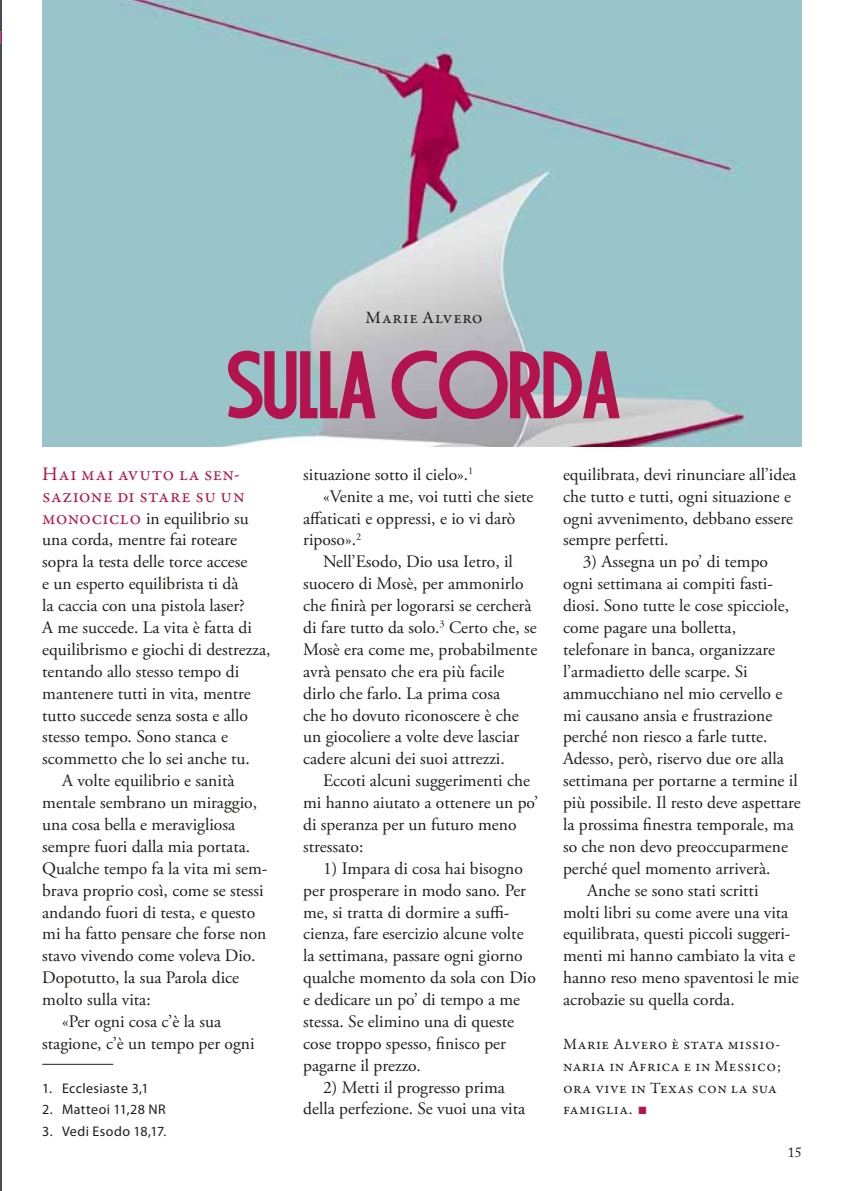
<style>
.page{position:relative;width:844px;height:1191px;background:#fff}
.page>*{position:absolute;margin:0;border:0;box-sizing:border-box;transform-origin:0 0}
.t1{font:80.5px "Gainsborough";color:#b4144d}
.t2{font:19.25px/21.9px "Garamond Premr Pro";letter-spacing:.03em;color:#b4144d}
.t3{font:17.5px/21.9px "Adobe Garamond Pro";color:#1d1d1b}
.t4{font:17.5px "Garamond Premr Pro";letter-spacing:.05em;color:#1d1d1b}
.t5{font:15.75px/21.9px "Garamond Premr Pro";letter-spacing:.03em;color:#1d1d1b}
.t6{font:14px "Myriad Pro";letter-spacing:.025em;color:#1d1d1b}
.t7{font:14px "Adobe Caslon Pro";color:#1d1d1b}
.s1{font-family:"Garamond Premr Pro";font-size:19.25px;color:#b4144d}
.s2{font-family:"Arial";color:#b4144d}
</style>
<div class="page">
<hr style="left:0;top:0;width:2px;height:1191px;background:#454d5b">
<img style="left:42px;top:0;width:759px;height:446px">
<img style="left:0;top:31px;width:1px;height:13px">
<hr style="left:42px;top:1063px;width:71px;height:1px;background:#1d1d1b">
<p class="t4" style="left:365px;top:307px;width:119px">Marie Alvero</p>
<h1 class="t1" style="left:228px;top:337px;width:393px">SULLA CORDA</h1>
<p class="t2" style="left:42px;top:463px;width:204px">Hai mai avuto la sen&shy;sazione di stare su un</p>
<p class="t3" style="left:42px;top:508px;width:208px"><span class="s1">monociclo</span> in equilibrio su</p>
<p class="t3" style="left:42px;top:529px;width:196px">una corda, mentre fai roteare</p>
<p class="t3" style="left:42px;top:551px;width:207px">sopra la testa delle torce accese</p>
<p class="t3" style="left:42px;top:573px;width:198px">e un esperto equilibrista ti dà</p>
<p class="t3" style="left:42px;top:595px;width:204px">la caccia con una pistola laser?</p>
<p class="t3" style="left:42px;top:617px;width:211px">A me succede. La vita è fatta di</p>
<p class="t3" style="left:42px;top:639px;width:230px">equilibrismo e giochi di destrezza,</p>
<p class="t3" style="left:42px;top:661px;width:198px">tentando allo stesso tempo di</p>
<p class="t3" style="left:42px;top:683px;width:210px">mantenere tutti in vita, mentre</p>
<p class="t3" style="left:42px;top:704px;width:207px">tutto succede senza sosta e allo</p>
<p class="t3" style="left:42px;top:726px;width:187px">stesso tempo. Sono stanca e</p>
<p class="t3" style="left:42px;top:748px;width:209px">scommetto che lo sei anche tu.</p>
<p class="t3" style="left:62px;top:770px;width:174px">A volte equilibrio e sanità</p>
<p class="t3" style="left:42px;top:792px;width:216px">mentale sembrano un miraggio,</p>
<p class="t3" style="left:42px;top:814px;width:194px">una cosa bella e meravigliosa</p>
<p class="t3" style="left:42px;top:836px;width:209px">sempre fuori dalla mia portata.</p>
<p class="t3" style="left:42px;top:858px;width:227px">Qualche tempo fa la vita mi sem-</p>
<p class="t3" style="left:42px;top:879px;width:223px">brava proprio così, come se stessi</p>
<p class="t3" style="left:42px;top:901px;width:214px">andando fuori di testa, e questo</p>
<p class="t3" style="left:42px;top:923px;width:226px">mi ha fatto pensare che forse non</p>
<p class="t3" style="left:42px;top:945px;width:215px">stavo vivendo come voleva Dio.</p>
<p class="t3" style="left:42px;top:967px;width:198px">Dopotutto, la sua Parola dice</p>
<p class="t3" style="left:42px;top:989px;width:110px">molto sulla vita:</p>
<p class="t3" style="left:62px;top:1011px;width:160px">«Per ogni cosa c’è la sua</p>
<p class="t3" style="left:42px;top:1033px;width:214px">stagione, c’è un tempo per ogni</p>
<p class="t6" style="left:42px;top:1079px;width:108px">1. Ecclesiaste 3,1</p>
<p class="t6" style="left:42px;top:1101px;width:125px">2. Matteoi 11,28 NR</p>
<p class="t6" style="left:42px;top:1123px;width:125px">3. Vedi Esodo 18,17.</p>
<p class="t3" style="left:303px;top:464px;width:171px">situazione sotto il cielo».<sup>1</sup></p>
<p class="t3" style="left:323px;top:486px;width:212px">«Venite a me, voi tutti che siete</p>
<p class="t3" style="left:303px;top:508px;width:214px">affaticati e oppressi, e io vi darò</p>
<p class="t3" style="left:303px;top:529px;width:59px">riposo».<sup>2</sup></p>
<p class="t3" style="left:323px;top:551px;width:191px">Nell’Esodo, Dio usa Ietro, il</p>
<p class="t3" style="left:303px;top:573px;width:222px">suocero di Mosè, per ammonirlo</p>
<p class="t3" style="left:303px;top:595px;width:230px">che finirà per logorarsi se cercherà</p>
<p class="t3" style="left:303px;top:617px;width:235px">di fare tutto da solo.<sup>3</sup> Certo che, se</p>
<p class="t3" style="left:303px;top:639px;width:235px">Mosè era come me, probabilmente</p>
<p class="t3" style="left:303px;top:661px;width:202px">avrà pensato che era più facile</p>
<p class="t3" style="left:303px;top:683px;width:198px">dirlo che farlo. La prima cosa</p>
<p class="t3" style="left:303px;top:704px;width:217px">che ho dovuto riconoscere è che</p>
<p class="t3" style="left:303px;top:726px;width:217px">un giocoliere a volte deve lasciar</p>
<p class="t3" style="left:303px;top:748px;width:203px">cadere alcuni dei suoi attrezzi.</p>
<p class="t3" style="left:323px;top:770px;width:208px">Eccoti alcuni suggerimenti che</p>
<p class="t3" style="left:303px;top:792px;width:237px">mi hanno aiutato a ottenere un po’</p>
<p class="t3" style="left:303px;top:814px;width:215px">di speranza per un futuro meno</p>
<p class="t3" style="left:303px;top:836px;width:62px">stressato:</p>
<p class="t3" style="left:303px;top:858px;width:234px;text-indent:20px">1) Impara di cosa hai bisogno per prosperare in modo sano. Per me, si tratta di dormire a suffi&shy;cienza, fare esercizio alcune volte la settimana, passare ogni giorno qualche momento da sola con Dio e dedicare un po’ di tempo a me stessa. Se elimino una di queste cose troppo spesso, finisco per pagarne il prezzo.</p>
<p class="t3" style="left:303px;top:1076px;width:223px;text-align:center">2) Metti il progresso prima<br>della perfezione. Se vuoi una vita</p>
<p class="t3" style="left:563px;top:464px;width:235px">equilibrata, devi rinunciare all’idea che tutto e tutti, ogni situazione e ogni avvenimento, debbano essere sempre perfetti.</p>
<p class="t3" style="left:582px;top:551px;width:187px">3) Assegna un po’ di tempo</p>
<p class="t3" style="left:563px;top:573px;width:211px">ogni settimana ai compiti fasti-</p>
<p class="t3" style="left:563px;top:595px;width:227px">diosi. Sono tutte le cose spicciole,</p>
<p class="t3" style="left:563px;top:617px;width:174px">come pagare una bolletta,</p>
<p class="t3" style="left:563px;top:639px;width:213px">telefonare in banca, organizzare</p>
<p class="t3" style="left:563px;top:661px;width:186px">l’armadietto delle scarpe. Si</p>
<p class="t3" style="left:563px;top:683px;width:221px">ammucchiano nel mio cervello e</p>
<p class="t3" style="left:563px;top:704px;width:211px">mi causano ansia e frustrazione</p>
<p class="t3" style="left:563px;top:726px;width:206px">perché non riesco a farle tutte.</p>
<p class="t3" style="left:563px;top:748px;width:222px">Adesso, però, riservo due ore alla</p>
<p class="t3" style="left:563px;top:770px;width:236px">settimana per portarne a termine il</p>
<p class="t3" style="left:563px;top:792px;width:239px">più possibile. Il resto deve aspettare</p>
<p class="t3" style="left:563px;top:814px;width:232px">la prossima finestra temporale, ma</p>
<p class="t3" style="left:563px;top:836px;width:226px">so che non devo preoccuparmene</p>
<p class="t3" style="left:563px;top:858px;width:209px">perché quel momento arriverà.</p>
<p class="t3" style="left:587px;top:879px;width:173px">Anche se sono stati scritti</p>
<p class="t3" style="left:563px;top:901px;width:227px">molti libri su come avere una vita</p>
<p class="t3" style="left:563px;top:923px;width:229px">equilibrata, questi piccoli suggeri-</p>
<p class="t3" style="left:563px;top:945px;width:234px">menti mi hanno cambiato la vita e</p>
<p class="t3" style="left:563px;top:967px;width:237px">hanno reso meno spaventosi le mie</p>
<p class="t3" style="left:563px;top:989px;width:173px">acrobazie su quella corda.</p>
<p class="t5" style="left:563px;top:1033px;width:220px">Marie Alvero è stata missio&shy;naria in Africa e in Messico; ora vive in Texas con la sua famiglia. <span class="s2">■</span></p>
<p class="t7" style="left:787px;top:1144px;width:15px">15</p>
</div>
